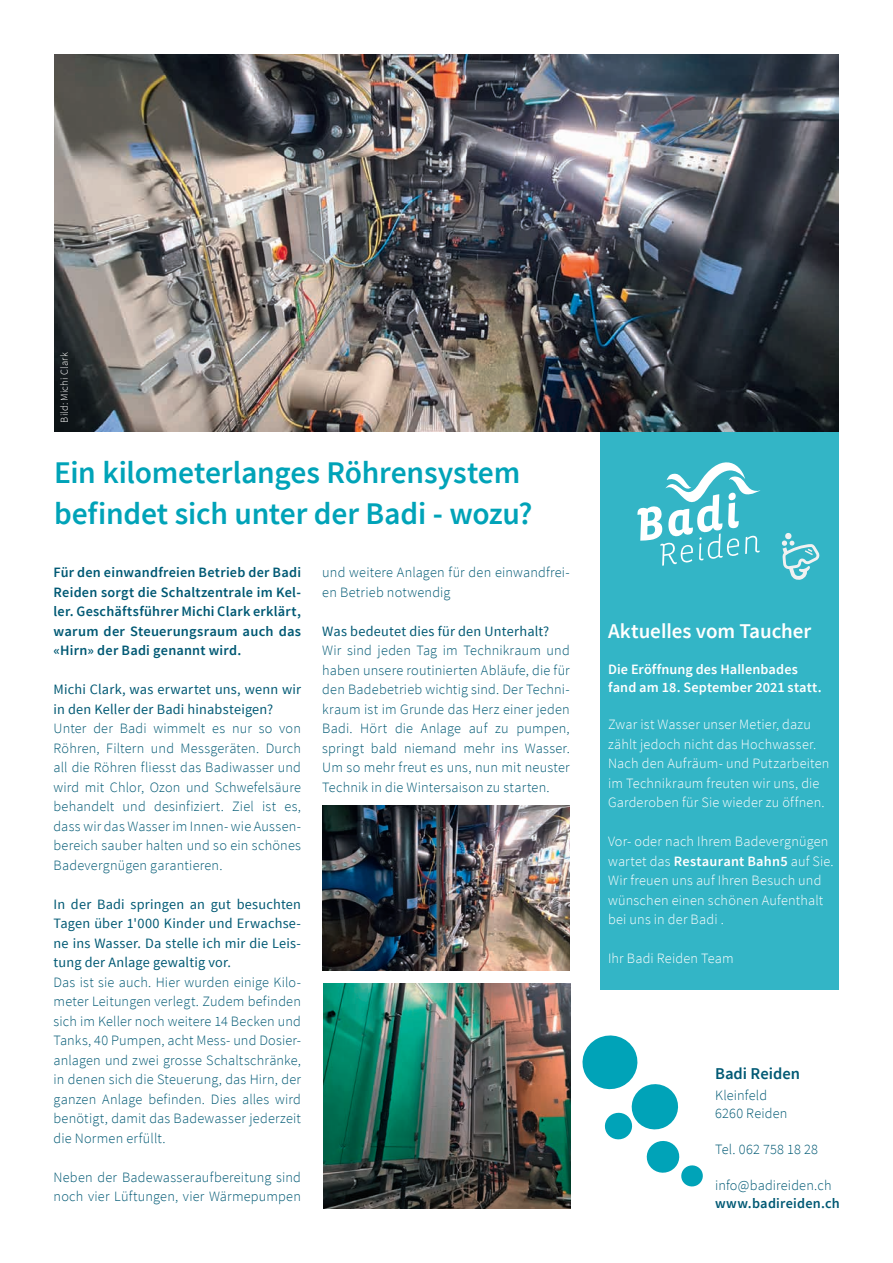
<style>
.page{position:relative;width:893px;height:1263px;background:#fff}
.page>*{position:absolute;margin:0;border:0;box-sizing:border-box;transform-origin:0 0}
.t1{font:600 31.5px/40.5px "Source Sans Pro";letter-spacing:-.005em;color:#00a3b8}
.t2{font:600 21px "Source Sans Pro";letter-spacing:-.005em;color:#fff}
.t3{font:600 16.5px "Source Sans Pro";color:#005974}
.t4{font:300 14.25px/19.5px "Source Sans Pro";letter-spacing:.015em;color:#005974;text-align:justify}
.t5{font:300 14.25px/19.5px "Source Sans Pro";letter-spacing:.015em;color:#fff}
.t6{font:14.25px/19.5px "Source Sans Pro";letter-spacing:.015em;color:#005974}
.t7{font:600 14.25px/19.5px "Source Sans Pro";letter-spacing:.015em;color:#005974;text-align:justify}
.t8{font:600 14.25px/18px "Source Sans Pro";letter-spacing:.005em;color:#fff}
.t9{font:300 10.5px "Source Sans Pro";letter-spacing:.02em;color:#fff}
.s1{font-weight:600}
</style>
<div class="page">
<div style="left:600px;top:432px;width:239px;height:557px;background:#33b5c6"></div>
<svg style="left:637px;top:462px;width:124px;height:104px"></svg>
<svg style="left:781px;top:532px;width:39px;height:48px"></svg>
<svg style="left:582px;top:1035px;width:121px;height:152px"></svg>
<img style="left:54px;top:54px;width:785px;height:378px">
<img style="left:323px;top:983px;width:247px;height:226px">
<img style="left:323px;top:806px;width:247px;height:164px">
<p class="t9" style="left:58px;top:423px;width:72px;rotate:-90deg">Bild: Michi Clark</p>
<h1 class="t1" style="left:54px;top:454px;width:480px">Ein kilometerlanges Röhrensystem befindet sich unter der Badi - wozu?</h1>
<p class="t7" style="left:54px;top:563px;width:249px">Für den einwandfreien Betrieb der Badi Reiden sorgt die Schaltzentrale im Kel&shy;ler. Geschäftsführer Michi Clark erklärt, warum der Steuerungsraum auch das «Hirn» der Badi genannt wird.</p>
<p class="t6" style="left:54px;top:680px;width:249px">Michi Clark, was erwartet uns, wenn wir in den Keller der Badi hinabsteigen?</p>
<p class="t4" style="left:54px;top:719px;width:249px">Unter der Badi wimmelt es nur so von Röhren, Filtern und Messgeräten. Durch all die Röhren fliesst das Badiwasser und wird mit Chlor, Ozon und Schwefelsäure behandelt und desinfiziert. Ziel ist es, dass wir das Wasser im Innen- wie Aussen&shy;bereich sauber halten und so ein schönes Badevergnügen garantieren.</p>
<p class="t6" style="left:54px;top:894px;width:249px;text-align:justify">In der Badi springen an gut besuchten Tagen über 1'000 Kinder und Erwachse&shy;ne ins Wasser. Da stelle ich mir die Leis&shy;tung der Anlage gewaltig vor.</p>
<p class="t4" style="left:54px;top:972px;width:249px">Das ist sie auch. Hier wurden einige Kilo&shy;meter Leitungen verlegt. Zudem befinden sich im Keller noch weitere 14 Becken und Tanks, 40 Pumpen, acht Mess- und Dosier&shy;anlagen und zwei grosse Schaltschränke, in denen sich die Steuerung, das Hirn, der ganzen Anlage befinden. Dies alles wird benötigt, damit das Badewasser jederzeit die Normen erfüllt.</p>
<p class="t4" style="left:54px;top:1167px;width:249px">Neben der Badewasseraufbereitung sind noch vier Lüftungen, vier Wärmepumpen</p>
<p class="t4" style="left:322px;top:563px;width:249px">und weitere Anlagen für den einwandfrei&shy;en Betrieb notwendig</p>
<p class="t6" style="left:322px;top:621px;width:228px">Was bedeutet dies für den Unterhalt?</p>
<p class="t4" style="left:322px;top:641px;width:249px">Wir sind jeden Tag im Technikraum und haben unsere routinierten Abläufe, die für den Badebetrieb wichtig sind. Der Techni&shy;kraum ist im Grunde das Herz einer jeden Badi. Hört die Anlage auf zu pumpen, springt bald niemand mehr ins Wasser.<br>Um so mehr freut es uns, nun mit neuster Technik in die Wintersaison zu starten.</p>
<h2 class="t2" style="left:608px;top:617px;width:205px">Aktuelles vom Taucher</h2>
<p class="t8" style="left:608px;top:660px;width:215px">Die Eröffnung des Hallenbades fand am 18. September 2021 statt.</p>
<p class="t5" style="left:608px;top:715px;width:223px">Zwar ist Wasser unser Metier, dazu zählt jedoch nicht das Hochwasser.<br>Nach den Aufräum- und Putzarbeiten im Technikraum freuten wir uns, die Garderoben für Sie wieder zu öffnen.</p>
<p class="t5" style="left:608px;top:832px;width:227px">Vor- oder nach Ihrem Badevergnügen wartet das <span class="s1">Restaurant Bahn5</span> auf Sie.<br>Wir freuen uns auf Ihren Besuch und wünschen einen schönen Aufenthalt bei uns in der Badi .</p>
<p class="t5" style="left:608px;top:949px;width:127px">Ihr Badi Reiden Team</p>
<p class="t3" style="left:715px;top:1063px;width:86px">Badi Reiden</p>
<p class="t4" style="left:715px;top:1086px;width:74px;line-height:18px">Kleinfeld<br>6260 Reiden</p>
<p class="t4" style="left:715px;top:1139px;width:104px">Tel. 062 758 18 28</p>
<p class="t4" style="left:715px;top:1175px;width:118px">info@badireiden.ch</p>
<p class="t7" style="left:715px;top:1193px;width:126px">www.badireiden.ch</p>
</div>
